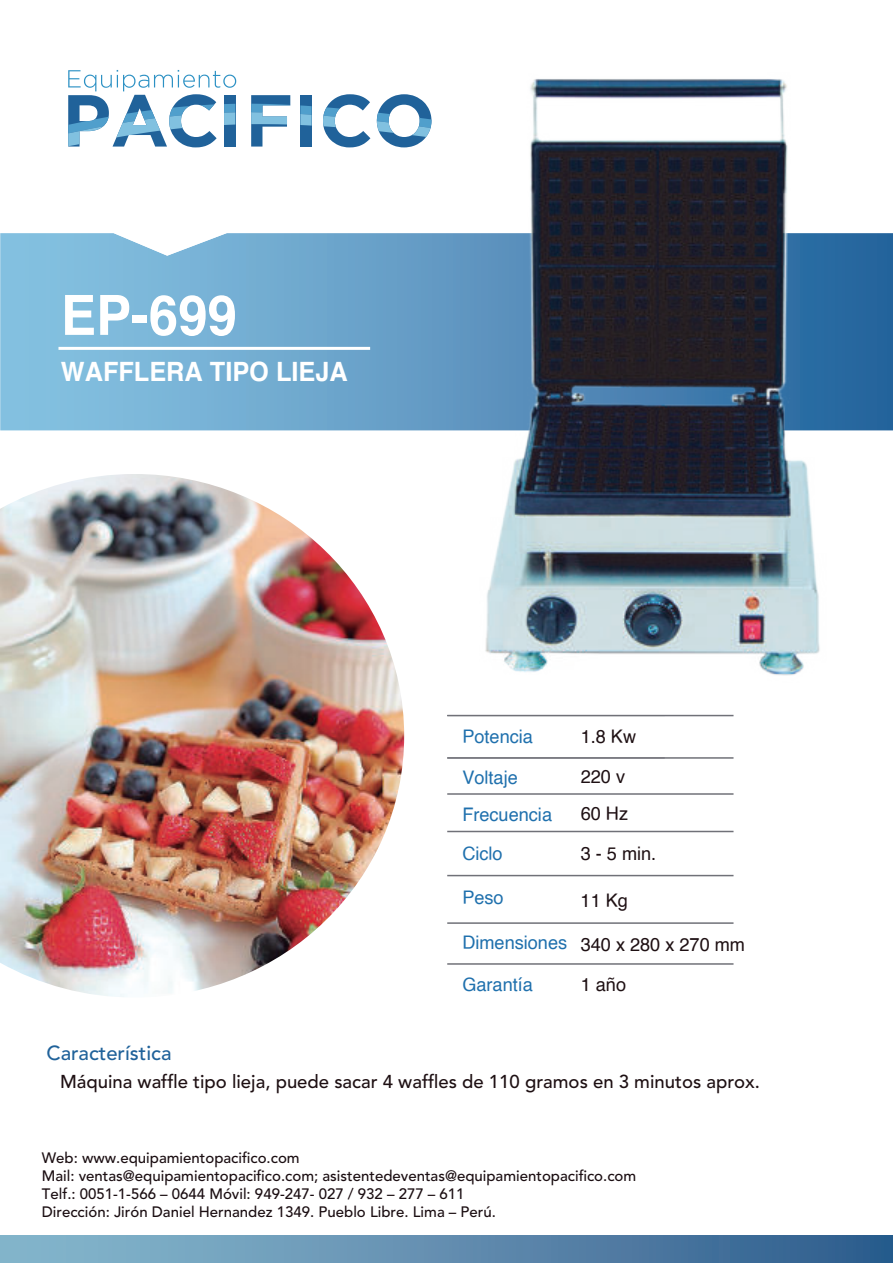
<style>
.page{position:relative;width:893px;height:1263px;background:#fff}
.page>*{position:absolute;margin:0;border:0;box-sizing:border-box;transform-origin:0 0}
.t1{font:700 55.5px "Helvetica";color:#fff;scale:.95 1}
.t2{font:700 26.55px "Helvetica";color:#fff;scale:.95 1}
.t3{font:500 20.25px "Avenir LT Std";color:#20629a}
.t4{font:18.75px/40px "Helvetica";color:#1f70ad}
.t5{font:18.75px/39.8px "Helvetica";color:#1e1013}
.t6{font:500 18.6px "Avenir LT Std";color:#1e1013}
.t7{font:500 15px/18px "Avenir LT Std";color:#1b0e12}
.s1{color:#1e1013}
</style>
<div class="page">
<div style="left:300px;top:95px;width:12px;height:52px;background:#20629a"></div>
<svg style="left:251px;top:95px;width:39px;height:52px"></svg>
<svg style="left:300px;top:105px;width:12px;height:21px"></svg>
<svg style="left:323px;top:94px;width:47px;height:53px"></svg>
<svg style="left:377px;top:94px;width:54px;height:53px"></svg>
<svg style="left:68px;top:70px;width:168px;height:77px"></svg>
<svg style="left:0;top:233px;width:893px;height:198px;background:#6da6cc"></svg>
<hr style="left:447px;top:963px;width:286px;height:2px;background:#707178">
<hr style="left:447px;top:922px;width:286px;height:2px;background:#707178">
<hr style="left:447px;top:875px;width:286px;height:1px;background:#707178">
<hr style="left:447px;top:793px;width:286px;height:2px;background:#707178">
<hr style="left:447px;top:831px;width:286px;height:1px;background:#707178">
<hr style="left:447px;top:715px;width:286px;height:1px;background:#707178">
<hr style="left:447px;top:757px;width:286px;height:2px;background:#707178">
<hr style="left:58px;top:347px;width:312px;height:3px;background:#fff">
<img style="left:0;top:474px;width:404px;height:523px">
<img style="left:479px;top:79px;width:351px;height:597px">
<div style="left:0;top:1235px;width:893px;height:28px;background:linear-gradient(to right,#8cbbd0,#305d8d)"></div>
<h1 class="t1" style="left:61px;top:283px;width:187px">EP-699</h1>
<h2 class="t2" style="left:61px;top:357px;width:304px">WAFFLERA TIPO LIEJA</h2>
<p class="t4" style="left:462px;top:718px;width:72px">Potencia</p>
<p class="t5" style="left:581px;top:718px;width:57px">1.8 Kw<br>220 v</p>
<p class="t4" style="left:462px;top:759px;width:57px">Voltaje</p>
<p class="t4" style="left:462px;top:796px;width:91px">Frecuencia</p>
<p class="t5" style="left:581px;top:795px;width:49px">60 Hz</p>
<p class="t4" style="left:462px;top:835px;width:42px">Ciclo</p>
<p class="t4" style="left:462px;top:879px;width:43px">Peso</p>
<p class="t5" style="left:581px;top:882px;width:49px">11 Kg</p>
<p class="t4" style="left:462px;top:926px;width:284px">Dimensiones <span class="s1">340 x 280 x 270 mm<br></span>Garantía</p>
<p class="t5" style="left:581px;top:835px;width:77px">3 - 5 min.</p>
<p class="t5" style="left:581px;top:966px;width:47px">1 año</p>
<h3 class="t3" style="left:46px;top:1044px;width:127px">Característica</h3>
<p class="t6" style="left:60px;top:1074px;width:701px">Máquina waffle tipo lieja, puede sacar 4 waffles de 110 gramos en 3 minutos aprox.</p>
<p class="t7" style="left:42px;top:1150px;width:596px">Web: www.equipamientopacifico.com<br>Mail: ventas@equipamientopacifico.com; asistentedeventas@equipamientopacifico.com Telf.: 0051-1-566 – 0644 Móvil: 949-247- 027 / 932 – 277 – 611<br>Dirección: Jirón Daniel Hernandez 1349. Pueblo Libre. Lima – Perú.</p>
</div>
